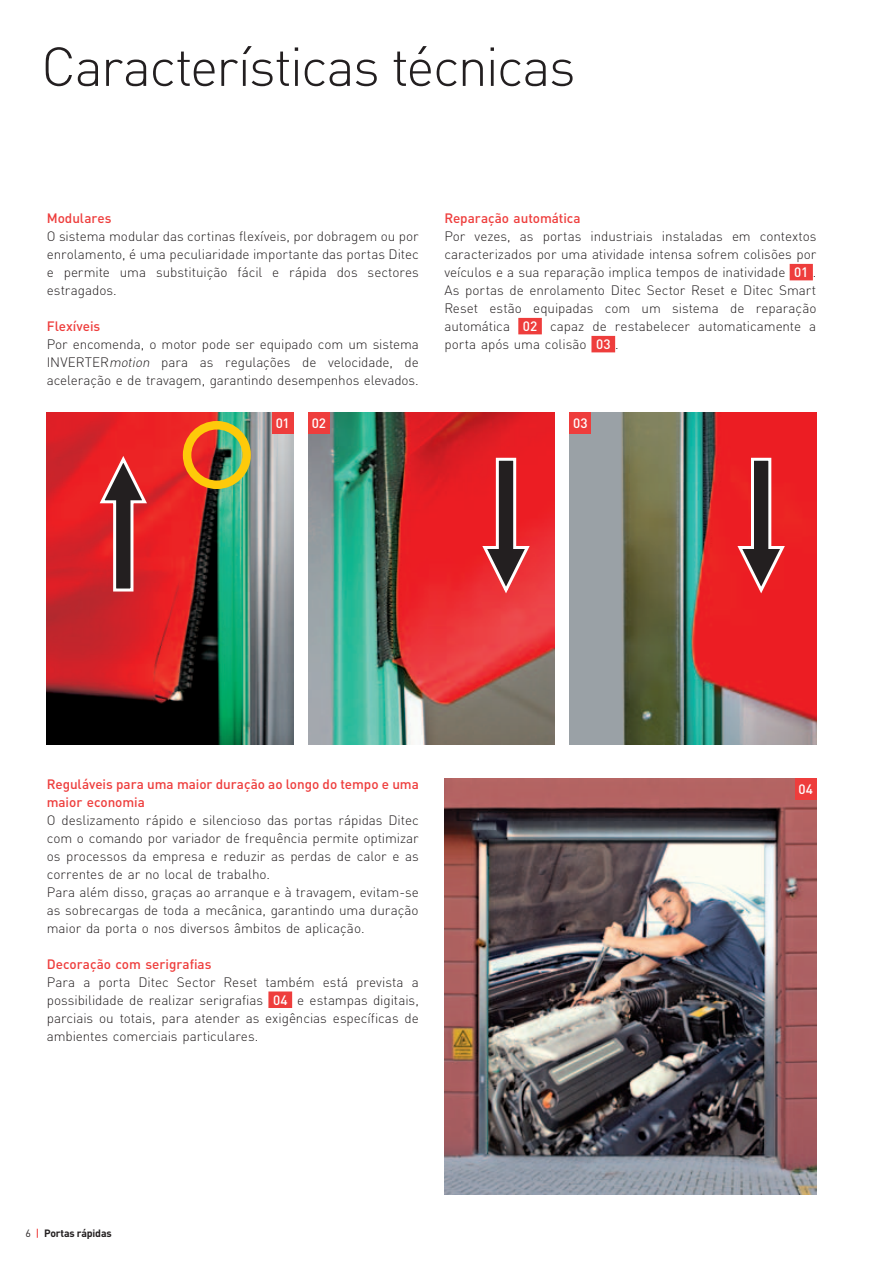
<style>
.page{position:relative;width:893px;height:1263px;background:#fff}
.page>*{position:absolute;margin:0;border:0;box-sizing:border-box;transform-origin:0 0}
.t1{font:300 54px "DIN Pro";letter-spacing:-.035em;color:#231f20}
.t2{font:300 13.5px/18px "DIN Pro";letter-spacing:-.005em;color:#231f20;text-align:justify}
.t3{font:500 13.5px/18px "DIN Pro";letter-spacing:-.005em;color:#ee3d3c}
.t4{font:500 13.5px "DIN Pro";letter-spacing:.01em;color:#fff}
.t5{font:700 10.5px "DIN Pro";letter-spacing:-.015em;color:#231f20}
.s1{font-style:italic}
.s2{font-weight:500;color:#fff}
.s3{font-weight:400}
.s4{font-weight:500;color:#ee3d3c}
</style>
<div class="page">
<img style="left:444px;top:778px;width:372px;height:417px">
<img style="left:47px;top:412px;width:246px;height:332px">
<img style="left:308px;top:412px;width:247px;height:332px">
<img style="left:570px;top:412px;width:246px;height:332px">
<svg style="left:97px;top:453px;width:52px;height:140px;background:#b13d40"></svg>
<svg style="left:480px;top:456px;width:51px;height:141px;background:#b63f43"></svg>
<svg style="left:735px;top:456px;width:51px;height:141px;background:#b73c3e"></svg>
<div style="left:183px;top:421px;width:68px;height:68px;border:9px solid #feca0a;border-radius:50%"></div>
<div style="left:272px;top:412px;width:21px;height:22px;background:#ee3d3c"></div>
<div style="left:308px;top:412px;width:22px;height:22px;background:#ee3d3c"></div>
<div style="left:570px;top:412px;width:21px;height:22px;background:#ee3d3c"></div>
<div style="left:795px;top:778px;width:21px;height:21px;background:#ee3d3c"></div>
<div style="left:790px;top:264px;width:23px;height:16px;background:#ee3d3c"></div>
<div style="left:518px;top:318px;width:24px;height:16px;background:#ee3d3c"></div>
<div style="left:591px;top:336px;width:24px;height:16px;background:#ee3d3c"></div>
<div style="left:268px;top:991px;width:24px;height:17px;background:#ee3d3c"></div>
<h1 class="t1" style="left:41px;top:30px;width:536px">Características técnicas</h1>
<p class="t3" style="left:47px;top:208px;width:66px">Modulares</p>
<p class="t2" style="left:47px;top:226px;width:374px">O sistema modular das cortinas flexíveis, por dobragem ou por enrolamento, é uma peculiaridade importante das portas Ditec e permite uma substituição fácil e rápida dos sectores estragados.</p>
<p class="t3" style="left:47px;top:316px;width:55px">Flexíveis</p>
<p class="t2" style="left:47px;top:334px;width:374px">Por encomenda, o motor pode ser equipado com um sistema INVERTER<span class="s1">motion</span> para as regulações de velocidade, de aceleração e de travagem, garantindo desempenhos elevados.</p>
<p class="t3" style="left:444px;top:208px;width:138px">Reparação automática</p>
<p class="t2" style="left:444px;top:226px;width:374px">Por vezes, as portas industriais instaladas em contextos caracterizados por uma atividade intensa sofrem colisões por veículos e a sua reparação implica tempos de inatividade <span class="s2">01</span> .<br>As portas de enrolamento Ditec Sector Reset e Ditec Smart Reset estão equipadas com um sistema de reparação automática <span class="s2">02</span> capaz de restabelecer automaticamente a porta após uma colisão <span class="s2">03</span> .</p>
<p class="t4" style="left:276px;top:414px;width:16px">01</p>
<p class="t4" style="left:312px;top:414px;width:16px">02</p>
<p class="t4" style="left:573px;top:414px;width:16px">03</p>
<p class="t3" style="left:47px;top:774px;width:374px">Reguláveis para uma maior duração ao longo do tempo e uma maior economia</p>
<p class="t2" style="left:47px;top:810px;width:374px;text-align:left">O deslizamento rápido e silencioso das portas rápidas Ditec com o comando por variador de frequência permite optimizar os processos da empresa e reduzir as perdas de calor e as correntes de ar no local de trabalho.<br>Para além disso, graças ao arranque e à travagem, evitam-se as sobrecargas de toda a mecânica, garantindo uma duração maior da porta o nos diversos âmbitos de aplicação.</p>
<p class="t3" style="left:47px;top:954px;width:166px">Decoração com serigrafias</p>
<p class="t2" style="left:47px;top:972px;width:374px">Para a porta Ditec Sector Reset também está prevista a possibilidade de realizar serigrafias <span class="s2">04</span> e estampas digitais, parciais ou totais, para atender as exigências específicas de ambientes comerciais particulares.</p>
<p class="t5" style="left:26px;top:1226px;width:88px"><span class="s3">6</span> <span class="s4">|</span> Portas rápidas</p>
<p class="t4" style="left:798px;top:780px;width:16px">04</p>
</div>
